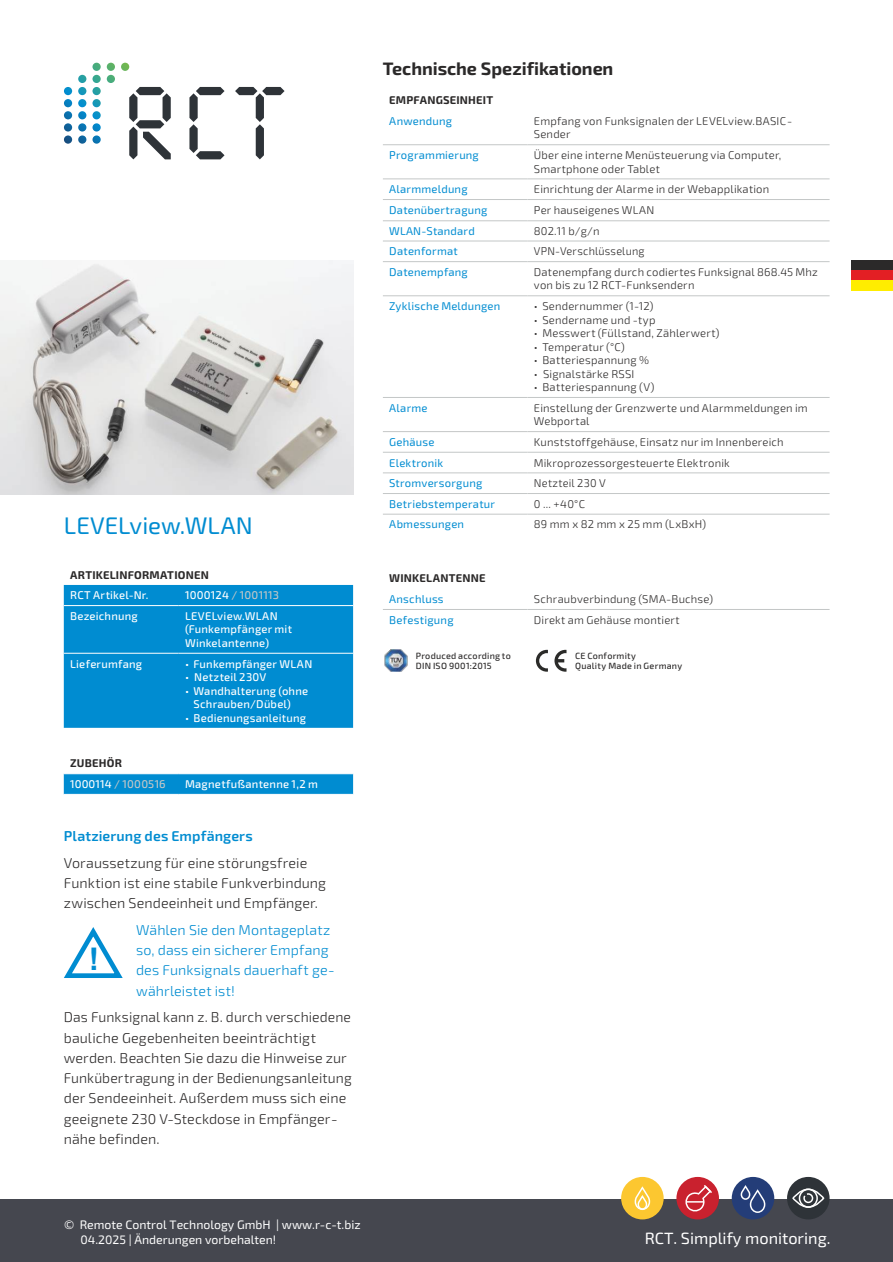
<style>
.page{position:relative;width:893px;height:1262px;background:#fff}
.page>*{position:absolute;margin:0;border:0;box-sizing:border-box;transform-origin:0 0}
.t1{font:700 31.2px "Arial";color:#008cd1}
.t2{font:24px "Exo 2";color:#008cd1}
.t3{font:700 18px "Exo 2";color:#2b2929}
.t4{font:16.35px "Exo 2";color:#fff}
.t5{font:300 14.25px/20.2px "Exo 2";letter-spacing:.01em;color:#2b2929}
.t6{font:300 14.25px/20.2px "Exo 2";letter-spacing:.01em;color:#008cd1}
.t7{font:600 14.25px "Exo 2";letter-spacing:.005em;color:#008cd1}
.t8{font:12.3px/15px "Exo 2";color:#fff}
.t9{font:300 11.25px/13.5px "Exo 2";letter-spacing:.015em;color:#2b2929}
.t10{font:11.25px "Exo 2";letter-spacing:.02em;color:#008cd1}
.t11{font:500 11.25px/13.5px "Exo 2";letter-spacing:.015em;color:#fff}
.t12{font:700 11.25px "Exo 2";letter-spacing:.015em;color:#2b2929}
.t13{font:500 11.25px/20.7px "Exo 2";letter-spacing:.015em;color:#c4c7c7}
.t14{font:500 9px/10.5px "Exo 2";letter-spacing:.025em;color:#2b2929}
.s1{color:#fff}
.s2{font-weight:700;color:#2b2929}
</style>
<div class="page">
<div style="left:0;top:1198px;width:893px;height:64px;background:#45474f"></div>
<div style="left:850px;top:260px;width:43px;height:10px;background:#2b2929"></div>
<div style="left:850px;top:270px;width:43px;height:10px;background:#e31f24"></div>
<div style="left:850px;top:280px;width:43px;height:10px;background:#ffed00"></div>
<div style="left:731px;top:1176px;width:43px;height:43px;background:#243d78;border-radius:50%"></div>
<svg style="left:740px;top:1186px;width:26px;height:27px"></svg>
<div style="left:787px;top:1176px;width:42px;height:43px;background:#2e3338;border-radius:50%"></div>
<div style="left:792px;top:1188px;width:32px;height:19px;border:2px solid #fff;border-radius:50%"></div>
<div style="left:798px;top:1188px;width:19px;height:19px;border:2px solid #fff;border-radius:50%"></div>
<svg style="left:802px;top:1192px;width:12px;height:11px"></svg>
<div style="left:621px;top:1176px;width:42px;height:43px;background:#fcc730;border-radius:50%"></div>
<svg style="left:634px;top:1187px;width:17px;height:23px"></svg>
<div style="left:676px;top:1176px;width:43px;height:43px;background:#c9212e;border-radius:50%"></div>
<svg style="left:685px;top:1183px;width:28px;height:29px"></svg>
<svg style="left:64px;top:584px;width:289px;height:1px"></svg>
<svg style="left:64px;top:585px;width:289px;height:209px;fill:#008cd1"></svg>
<svg style="left:64px;top:606px;width:289px;height:147px"></svg>
<hr style="left:64px;top:605px;width:115px;height:1px;background:#fff">
<hr style="left:179px;top:605px;width:174px;height:1px;background:#fff">
<hr style="left:64px;top:773px;width:115px;height:1px;background:#fff">
<hr style="left:179px;top:773px;width:174px;height:1px;background:#fff">
<hr style="left:64px;top:653px;width:115px;height:1px;background:#fff">
<hr style="left:179px;top:653px;width:174px;height:1px;background:#fff">
<svg style="left:536px;top:650px;width:12px;height:21px"></svg>
<svg style="left:554px;top:650px;width:12px;height:21px"></svg>
<img style="left:384px;top:649px;width:23px;height:22px">
<svg style="left:383px;top:145px;width:446px;height:369px"></svg>
<hr style="left:383px;top:144px;width:144px;height:1px;background:#c4c7c7">
<hr style="left:527px;top:144px;width:302px;height:1px;background:#c4c7c7">
<hr style="left:383px;top:179px;width:144px;height:1px;background:#c4c7c7">
<hr style="left:527px;top:179px;width:302px;height:1px;background:#c4c7c7">
<hr style="left:383px;top:199px;width:144px;height:1px;background:#c4c7c7">
<hr style="left:527px;top:199px;width:302px;height:1px;background:#c4c7c7">
<hr style="left:383px;top:241px;width:144px;height:1px;background:#c4c7c7">
<hr style="left:527px;top:241px;width:302px;height:1px;background:#c4c7c7">
<hr style="left:383px;top:261px;width:144px;height:1px;background:#c4c7c7">
<hr style="left:527px;top:261px;width:302px;height:1px;background:#c4c7c7">
<hr style="left:383px;top:295px;width:144px;height:1px;background:#c4c7c7">
<hr style="left:527px;top:295px;width:302px;height:1px;background:#c4c7c7">
<hr style="left:383px;top:397px;width:144px;height:1px;background:#c4c7c7">
<hr style="left:527px;top:397px;width:302px;height:1px;background:#c4c7c7">
<hr style="left:383px;top:431px;width:144px;height:1px;background:#c4c7c7">
<hr style="left:527px;top:431px;width:302px;height:1px;background:#c4c7c7">
<hr style="left:383px;top:452px;width:144px;height:1px;background:#c4c7c7">
<hr style="left:527px;top:452px;width:302px;height:1px;background:#c4c7c7">
<hr style="left:383px;top:472px;width:144px;height:1px;background:#c4c7c7">
<hr style="left:527px;top:472px;width:302px;height:1px;background:#c4c7c7">
<hr style="left:383px;top:493px;width:144px;height:1px;background:#c4c7c7">
<hr style="left:527px;top:493px;width:302px;height:1px;background:#c4c7c7">
<hr style="left:383px;top:514px;width:144px;height:1px;background:#c4c7c7">
<hr style="left:527px;top:514px;width:302px;height:1px;background:#c4c7c7">
<hr style="left:383px;top:609px;width:144px;height:1px;background:#c4c7c7">
<hr style="left:527px;top:609px;width:302px;height:1px;background:#c4c7c7">
<img style="left:0;top:260px;width:353px;height:234px">
<svg style="left:64px;top:927px;width:59px;height:51px"></svg>
<svg style="left:64px;top:63px;width:220px;height:96px"></svg>
<hr style="left:383px;top:220px;width:144px;height:1px;background:#c4c7c7">
<hr style="left:527px;top:220px;width:302px;height:1px;background:#c4c7c7">
<h2 class="t2" style="left:64px;top:517px;width:190px">LEVELview.WLAN</h2>
<p class="t12" style="left:70px;top:570px;width:140px">ARTIKELINFORMATIONEN</p>
<p class="t11" style="left:70px;top:589px;width:80px">RCT Artikel-Nr.</p>
<p class="t13" style="left:185px;top:586px;width:95px"><span class="s1">1000124</span> / 1001113</p>
<p class="t11" style="left:70px;top:610px;width:69px">Bezeichnung</p>
<p class="t11" style="left:185px;top:610px;width:108px">LEVELview.WLAN (Funkempfänger mit<br>Winkelantenne)</p>
<p class="t11" style="left:70px;top:658px;width:73px">Lieferumfang</p>
<p class="t11" style="left:185px;top:658px;width:129px">• Funkempfänger WLAN</p>
<p class="t11" style="left:185px;top:671px;width:83px">• Netzteil 230V</p>
<p class="t11" style="left:193px;top:685px;width:116px;text-indent:-9px">• Wandhalterung (ohne<br>Schrauben/Dübel)</p>
<p class="t11" style="left:185px;top:712px;width:123px">• Bedienungsanleitung</p>
<p class="t13" style="left:70px;top:754px;width:97px"><span class="s2">ZUBEHÖR<br></span><span class="s1">1000114</span> / 1000516</p>
<p class="t11" style="left:185px;top:778px;width:134px">Magnetfußantenne 1,2 m</p>
<p class="t7" style="left:64px;top:831px;width:190px">Platzierung des Empfängers</p>
<p class="t5" style="left:64px;top:854px;width:264px">Voraussetzung für eine störungsfreie<br>Funktion ist eine stabile Funkverbindung zwischen Sendeeinheit und Empfänger.</p>
<p class="t6" style="left:136px;top:921px;width:200px">Wählen Sie den Montageplatz so, dass ein sicherer Empfang des Funksignals dauerhaft ge&shy;währleistet ist!</p>
<p class="t5" style="left:64px;top:1008px;width:289px">Das Funksignal kann z. B. durch verschiedene bauliche Gegebenheiten beeinträchtigt werden. Beachten Sie dazu die Hinweise zur Funkübertragung in der Bedienungsanleitung der Sendeeinheit. Außerdem muss sich eine geeignete 230 V-Steckdose in Empfänger - nähe befinden.</p>
<h1 class="t1" style="left:89px;top:947px;width:12px">!</h1>
<h3 class="t3" style="left:383px;top:62px;width:232px">Technische Spezifikationen</h3>
<p class="t12" style="left:389px;top:96px;width:105px">EMPFANGSEINHEIT</p>
<p class="t10" style="left:389px;top:117px;width:64px">Anwendung</p>
<p class="t9" style="left:534px;top:115px;width:260px">Empfang von Funksignalen der LEVELview.BASIC -<br>Sender</p>
<p class="t10" style="left:389px;top:151px;width:91px">Programmierung</p>
<p class="t9" style="left:534px;top:149px;width:249px">Über eine interne Menüsteuerung via Computer,<br>Smartphone oder Tablet</p>
<p class="t10" style="left:389px;top:185px;width:80px">Alarmmeldung</p>
<p class="t9" style="left:534px;top:184px;width:237px">Einrichtung der Alarme in der Webapplikation</p>
<p class="t10" style="left:389px;top:206px;width:100px">Datenübertragung</p>
<p class="t9" style="left:534px;top:204px;width:122px">Per hauseigenes WLAN</p>
<p class="t10" style="left:389px;top:247px;width:70px">Datenformat</p>
<p class="t9" style="left:534px;top:246px;width:112px">VPN-Verschlüsselung</p>
<p class="t10" style="left:389px;top:268px;width:80px">Datenempfang</p>
<p class="t9" style="left:534px;top:266px;width:285px">Datenempfang durch codiertes Funksignal 868.45 Mhz von bis zu 12 RCT-Funksendern</p>
<p class="t10" style="left:389px;top:302px;width:113px">Zyklische Meldungen</p>
<p class="t9" style="left:534px;top:300px;width:121px">• Sendernummer (1-12)</p>
<p class="t9" style="left:534px;top:314px;width:123px">• Sendername und -typ</p>
<p class="t9" style="left:534px;top:327px;width:187px">• Messwert (Füllstand, Zählerwert)</p>
<p class="t9" style="left:534px;top:341px;width:92px">• Temperatur (°C)</p>
<p class="t9" style="left:534px;top:354px;width:117px">• Batteriespannung %</p>
<p class="t9" style="left:534px;top:368px;width:102px">• Signalstärke RSSI</p>
<p class="t9" style="left:534px;top:381px;width:122px">• Batteriespannung (V)</p>
<p class="t10" style="left:389px;top:404px;width:40px">Alarme</p>
<p class="t9" style="left:534px;top:402px;width:275px">Einstellung der Grenzwerte und Alarmmeldungen im<br>Webportal</p>
<p class="t10" style="left:389px;top:438px;width:47px">Gehäuse</p>
<p class="t9" style="left:534px;top:436px;width:251px">Kunststoffgehäuse, Einsatz nur im Innenbereich</p>
<p class="t10" style="left:389px;top:458px;width:55px">Elektronik</p>
<p class="t9" style="left:534px;top:457px;width:197px">Mikroprozessorgesteuerte Elektronik</p>
<p class="t10" style="left:389px;top:479px;width:95px">Stromversorgung</p>
<p class="t9" style="left:534px;top:477px;width:73px">Netzteil 230 V</p>
<p class="t10" style="left:389px;top:500px;width:107px">Betriebstemperatur</p>
<p class="t9" style="left:534px;top:498px;width:53px">0 ... +40°C</p>
<p class="t10" style="left:389px;top:520px;width:76px">Abmessungen</p>
<p class="t9" style="left:534px;top:519px;width:174px">89 mm x 82 mm x 25 mm (LxBxH)</p>
<p class="t10" style="left:389px;top:227px;width:87px">WLAN-Standard</p>
<p class="t9" style="left:534px;top:225px;width:67px">802.11 b/g/n</p>
<p class="t12" style="left:389px;top:574px;width:98px">WINKELANTENNE</p>
<p class="t10" style="left:389px;top:595px;width:56px">Anschluss</p>
<p class="t9" style="left:534px;top:593px;width:181px">Schraubverbindung (SMA-Buchse)</p>
<p class="t10" style="left:389px;top:616px;width:66px">Befestigung</p>
<p class="t9" style="left:534px;top:614px;width:147px">Direkt am Gehäuse montiert</p>
<p class="t14" style="left:416px;top:651px;width:97px">Produced according to<br>DIN ISO 9001:2015</p>
<p class="t14" style="left:575px;top:651px;width:109px">CE Conformity<br>Quality Made in Germany</p>
<p class="t8" style="left:81px;top:1218px;width:281px;text-indent:-17px">© Remote Control Technology GmbH | www.r-c-t.biz<br>04.2025 | Änderungen vorbehalten!</p>
<h3 class="t4" style="left:644px;top:1232px;width:187px">RCT. Simplify monitoring.</h3>
</div>
